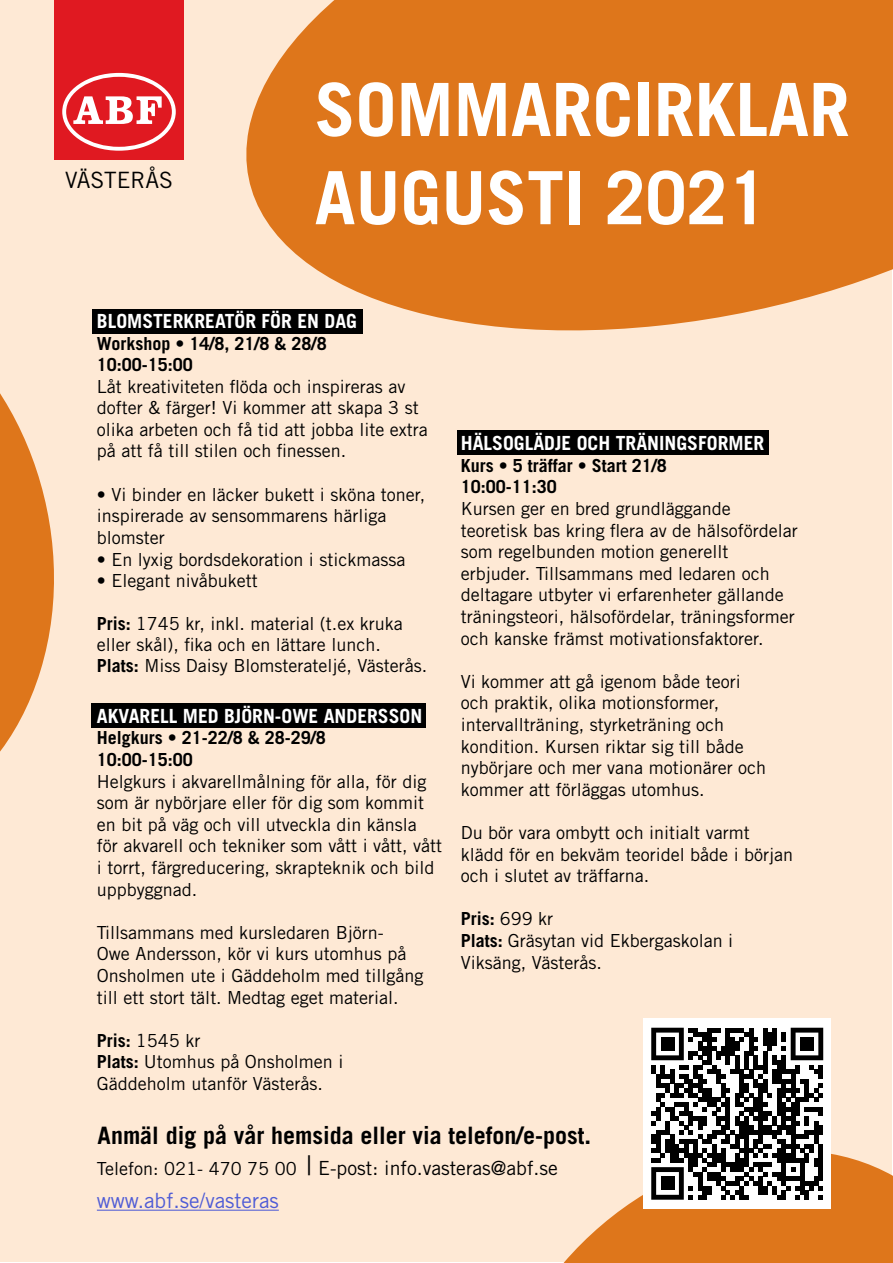
<style>
.page{position:relative;width:893px;height:1263px;background:#fff}
.page>*{position:absolute;margin:0;border:0;box-sizing:border-box;transform-origin:0 0}
.t1{font:700 73.5px "Trade Gothic LT Std";color:#fff}
.t2{font:700 24px "Trade Gothic LT Std";color:#000}
.t3{font:22.5px "Trade Gothic LT Std";color:#000}
.t4{font:21px "Trade Gothic LT Std";color:#4f5cd6}
.t5{font:700 19.5px "Trade Gothic LT Std";color:#fff}
.t6{font:19.5px "Trade Gothic LT Std";color:#000}
.t7{font:18px/21.6px "Trade Gothic LT Std";color:#000}
.t8{font:700 18px "Trade Gothic LT Std";color:#000}
.s1{font-weight:700}
.s2{font-weight:400}
.s3{font-size:18px}
.s4{font-size:27px}
</style>
<div class="page">
<div style="left:1px;top:1px;width:891px;height:1261px;background:#fee9d5"></div>
<div style="left:54px;top:0;width:130px;height:159px;background:#e01921"></div>
<svg style="left:62px;top:73px;width:114px;height:78px"></svg>
<svg style="left:0;top:184px;width:118px;height:740px"></svg>
<div style="left:93px;top:310px;width:270px;height:24px;background:#000"></div>
<div style="left:92px;top:703px;width:334px;height:24px;background:#000"></div>
<div style="left:457px;top:430px;width:312px;height:24px;background:#000"></div>
<svg style="left:202px;top:0;width:691px;height:331px;fill:#de761b"></svg>
<hr style="left:97px;top:1210px;width:182px;height:1px;background:#4f5cd6">
<svg style="left:563px;top:1080px;width:330px;height:183px;fill:#de761b"></svg>
<div style="left:644px;top:1018px;width:187px;height:191px;background:#fff"></div>
<svg style="left:651px;top:1028px;width:172px;height:172px"></svg>
<div style="left:660px;top:1037px;width:14px;height:14px;background:#000"></div>
<div style="left:800px;top:1037px;width:14px;height:14px;background:#000"></div>
<div style="left:660px;top:1176px;width:14px;height:14px;background:#000"></div>
<p class="t3" style="left:65px;top:167px;width:109px">VÄSTERÅS</p>
<p class="t1" style="left:315px;top:65px;width:537px">SOMMARCIRKLAR</p>
<p class="t1" style="left:315px;top:153px;width:455px">AUGUSTI 2021</p>
<p class="t5" style="left:97px;top:309px;width:262px">BLOMSTERKREATÖR FÖR EN DAG</p>
<p class="t8" style="left:97px;top:333px;width:231px">Workshop • 14/8, 21/8 &amp; 28/8</p>
<p class="t8" style="left:97px;top:354px;width:98px">10:00-15:00</p>
<p class="t7" style="left:97px;top:375px;width:332px">Låt kreativiteten flöda och inspireras av dofter &amp; färger! Vi kommer att skapa 3 st olika arbeten och få tid att jobba lite extra på att få till stilen och finessen.</p>
<p class="t7" style="left:97px;top:483px;width:330px">• Vi binder en läcker bukett i sköna toner, inspirerade av sensommarens härliga blomster</p>
<p class="t7" style="left:97px;top:548px;width:310px">• En lyxig bordsdekoration i stickmassa</p>
<p class="t7" style="left:97px;top:570px;width:162px">• Elegant nivåbukett</p>
<p class="t7" style="left:97px;top:613px;width:307px;line-height:21px"><span class="s1">Pris:</span> 1745 kr, inkl. material (t.ex kruka eller skål), fika och en lättare lunch.</p>
<p class="t7" style="left:97px;top:655px;width:332px"><span class="s1">Plats:</span> Miss Daisy Blomsterateljé, Västerås.</p>
<p class="t5" style="left:97px;top:704px;width:327px">AKVARELL MED BJÖRN-OWE ANDERSSON</p>
<p class="t8" style="left:97px;top:727px;width:231px">Helgkurs • 21-22/8 &amp; 28-29/8</p>
<p class="t8" style="left:97px;top:748px;width:98px">10:00-15:00</p>
<p class="t7" style="left:97px;top:770px;width:347px">Helgkurs i akvarellmålning för alla, för dig som är nybörjare eller för dig som kommit en bit på väg och vill utveckla din känsla för akvarell och tekniker som vått i vått, vått i torrt, färgreducering, skrapteknik och bild uppbyggnad.</p>
<p class="t7" style="left:97px;top:921px;width:328px">Tillsammans med kursledaren Björn-<br>Owe Andersson, kör vi kurs utomhus på Onsholmen ute i Gäddeholm med tillgång till ett stort tält. Medtag eget material.</p>
<p class="t7" style="left:97px;top:1029px;width:105px"><span class="s1">Pris:</span> 1545 kr</p>
<p class="t7" style="left:97px;top:1051px;width:248px"><span class="s1">Plats:</span> Utomhus på Onsholmen i<br>Gäddeholm utanför Västerås.</p>
<p class="t5" style="left:461px;top:431px;width:305px">HÄLSOGLÄDJE OCH TRÄNINGSFORMER</p>
<p class="t8" style="left:461px;top:454px;width:208px">Kurs • 5 träffar • Start 21/8</p>
<p class="t8" style="left:461px;top:476px;width:98px">10:00-11:30</p>
<p class="t7" style="left:461px;top:497px;width:338px">Kursen ger en bred grundläggande teoretisk bas kring flera av de hälsofördelar som regelbunden motion generellt erbjuder. Tillsammans med ledaren och deltagare utbyter vi erfarenheter gällande träningsteori, hälsofördelar, träningsformer och kanske främst motivationsfaktorer.</p>
<p class="t7" style="left:461px;top:670px;width:307px">Vi kommer att gå igenom både teori och praktik, olika motionsformer, intervallträning, styrketräning och kondition. Kursen riktar sig till både nybörjare och mer vana motionärer och kommer att förläggas utomhus.</p>
<p class="t7" style="left:461px;top:821px;width:334px">Du bör vara ombytt och initialt varmt klädd för en bekväm teoridel både i början och i slutet av träffarna.</p>
<p class="t8" style="left:461px;top:908px;width:94px">Pris: <span class="s2">699 kr</span></p>
<p class="t7" style="left:461px;top:929px;width:274px"><span class="s1">Plats:</span> Gräsytan vid Ekbergaskolan i<br>Viksäng, Västerås.</p>
<p class="t2" style="left:98px;top:1120px;width:495px">Anmäl dig på vår hemsida eller via telefon/e-post.</p>
<p class="t6" style="left:97px;top:1156px;width:463px"><span class="s3">Telefon: 021- 470 75 00</span> <span class="s4">|</span> E-post: info.vasteras@abf.se</p>
<p class="t4" style="left:97px;top:1188px;width:183px">www.abf.se/vasteras</p>
</div>
